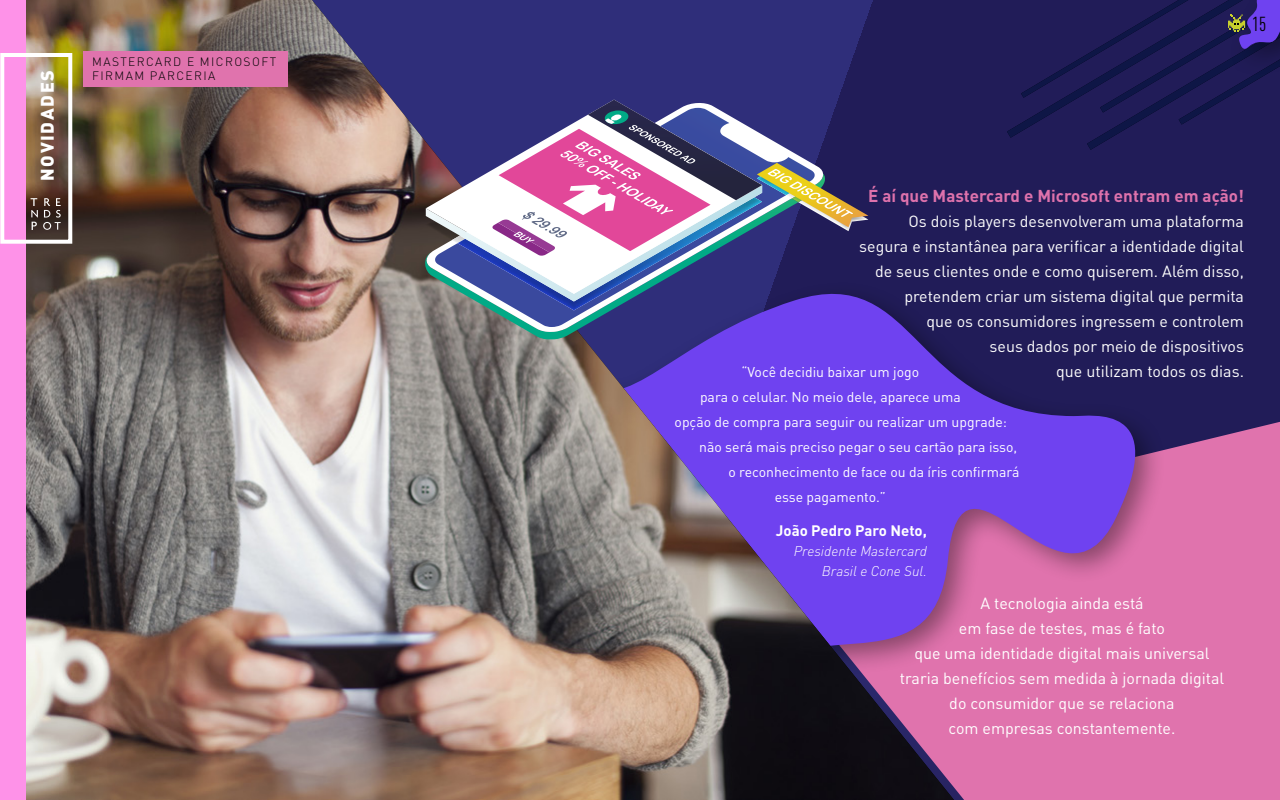
<style>
.page{position:relative;width:1280px;height:800px;background:#fff}
.page>*{position:absolute;margin:0;border:0;box-sizing:border-box;transform-origin:0 0}
.t1{font:condensed 20px "DIN Pro";color:#000}
.t2{font:900 18px "DIN Pro";letter-spacing:.095em;color:#fff}
.t3{font:700 17px "DIN Pro";color:#de72ac}
.t4{font:16px/25px "DIN Pro";color:#fff;text-align:right}
.t5{font:700 15px "DIN Pro";color:#fff}
.t6{font:14px "DIN Pro";color:#fff}
.t7{font:italic 300 14px/20px "DIN Pro";color:#fff;text-align:right}
.t8{font:300 12px/14.4px "DIN Pro";letter-spacing:.12em;color:#000101}
</style>
<div class="page">
<div style="left:26px;top:0;width:1254px;height:800px;background:#211c58"></div>
<div style="left:1171px;top:422px;width:109px;height:378px;background:#e073ad"></div>
<svg style="left:954px;top:368px;width:217px;height:432px;background:#ad5cb0"></svg>
<img style="left:25px;top:0;width:929px;height:800px">
<svg style="left:422px;top:174px;width:405px;height:165px;background:#575290"></svg>
<svg style="left:424px;top:101px;width:402px;height:232px;background:#5d5797"></svg>
<svg style="left:433px;top:301px;width:383px;height:26px;background:#56579c"></svg>
<img style="left:458px;top:301px;width:304px;height:9px">
<svg style="left:426px;top:100px;width:442px;height:201px;background:#7e6f9c"></svg>
<div style="left:0;top:0;width:25px;height:800px;background:#fe92e8"></div>
<svg style="left:31px;top:198px;width:30px;height:32px"></svg>
<div style="left:0;top:53px;width:72px;height:191px;border:4px solid #fff"></div>
<div style="left:83px;top:51px;width:205px;height:36px;background:#e073ad"></div>
<svg style="left:1007px;top:0;width:273px;height:150px"></svg>
<p class="t2" style="left:32px;top:181px;width:112px;rotate:-90deg">NOVIDADES</p>
<p class="t8" style="left:92px;top:53px;width:186px">MASTERCARD E MICROSOFT<br>FIRMAM PARCERIA</p>
<p class="t1" style="left:1252px;top:10px;width:16px">15</p>
<p class="t3" style="left:868px;top:182px;width:377px">É aí que Mastercard e Microsoft entram em ação!</p>
<p class="t4" style="left:859px;top:208px;width:386px">Os dois players desenvolveram uma plataforma segura e instantânea para verificar a identidade digital de seus clientes onde e como quiserem. Além disso, pretendem criar um sistema digital que permita<br>que os consumidores ingressem e controlem<br>seus dados por meio de dispositivos</p>
<p class="t6" style="left:741px;top:362px;width:179px">“Você decidiu baixar um jogo</p>
<p class="t4" style="left:1056px;top:358px;width:189px">que utilizam todos os dias.</p>
<p class="t6" style="left:700px;top:387px;width:262px">para o celular. No meio dele, aparece uma</p>
<p class="t6" style="left:675px;top:412px;width:334px">opção de compra para seguir ou realizar um upgrade:</p>
<p class="t6" style="left:699px;top:437px;width:320px">não será mais preciso pegar o seu cartão para isso,</p>
<p class="t6" style="left:728px;top:462px;width:293px">o reconhecimento de face ou da íris confirmará</p>
<p class="t6" style="left:775px;top:487px;width:113px">esse pagamento.”</p>
<p class="t5" style="left:776px;top:519px;width:153px">João Pedro Paro Neto,</p>
<p class="t7" style="left:794px;top:540px;width:135px">Presidente Mastercard<br>Brasil e Cone Sul.</p>
<p class="t4" style="left:900px;top:590px;width:326px;text-align:center">A tecnologia ainda está<br>em fase de testes, mas é fato<br>que uma identidade digital mais universal traria benefícios sem medida à jornada digital do consumidor que se relaciona<br>com empresas constantemente.</p>
</div>
